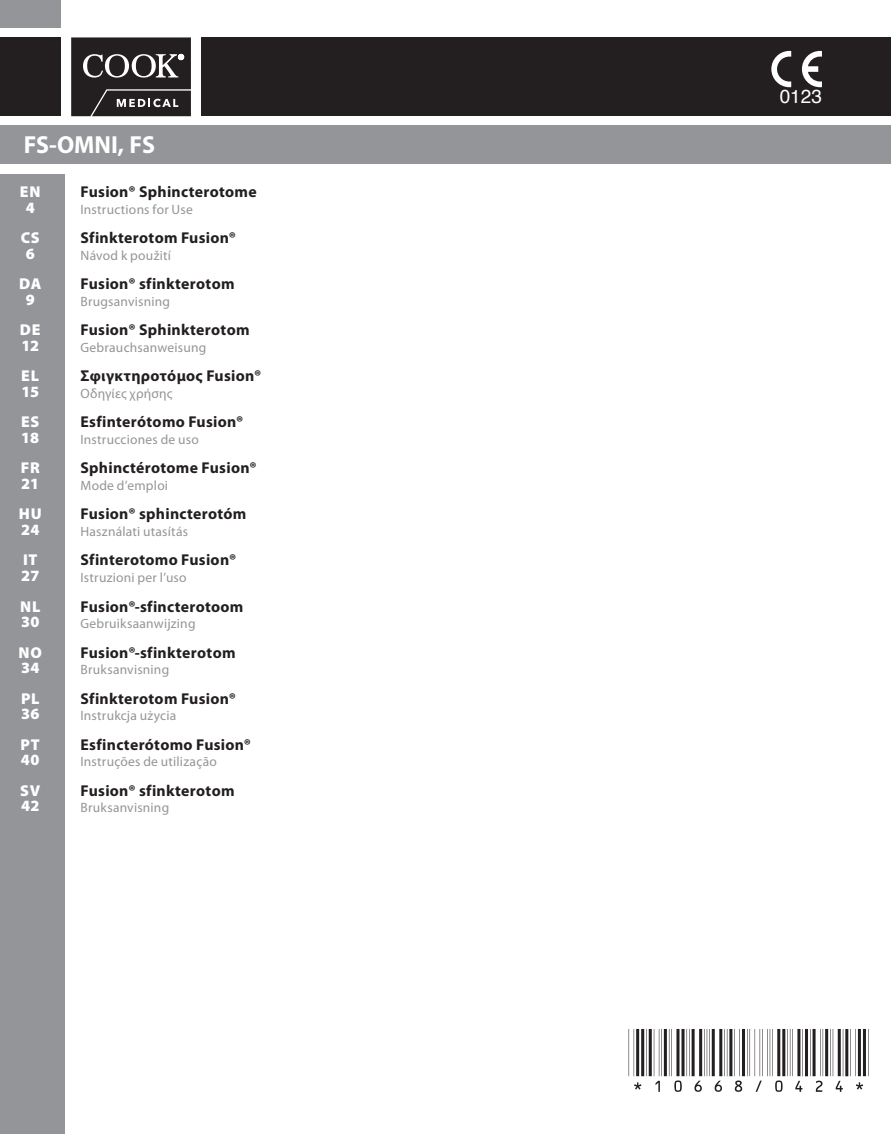
<style>
.page{position:relative;width:891px;height:1134px;background:#fff}
.page>*{position:absolute;margin:0;border:0;box-sizing:border-box;transform-origin:0 0}
.t1{font:63px "C39 Hr P24 Dh Tt";color:#231f20}
.t2{font:700 24.75px "Myriad Pro";color:#fff}
.t3{font:18.9px "Helvetica";color:#fff}
.t4{font:700 15.75px "Myriad Pro";letter-spacing:.02em;color:#231f20}
.t5{font:900 15.75px/15.8px "Myriad Pro";letter-spacing:.045em;color:#fff}
.t6{font:13.5px "Myriad Pro";letter-spacing:.02em;color:#939598}
</style>
<div class="page">
<div style="left:0;top:175px;width:65px;height:959px;background:#939598"></div>
<div style="left:201px;top:37px;width:690px;height:79px;background:#231f20"></div>
<div style="left:0;top:37px;width:61px;height:79px;background:#231f20"></div>
<div style="left:0;top:0;width:61px;height:27px;background:#939598"></div>
<svg style="left:71px;top:37px;width:120px;height:79px;background:#3f3b3c"></svg>
<svg style="left:771px;top:51px;width:20px;height:36px"></svg>
<svg style="left:802px;top:51px;width:20px;height:36px"></svg>
<div style="left:0;top:125px;width:890px;height:39px;background:#939598"></div>
<h2 class="t2" style="left:24px;top:130px;width:133px">FS-OMNI, FS</h2>
<p class="t5" style="left:20px;top:184px;width:22px;text-align:center">EN<br>4</p>
<p class="t4" style="left:81px;top:183px;width:178px">Fusion® Sphincterotome</p>
<p class="t6" style="left:81px;top:202px;width:114px">Instructions for Use</p>
<p class="t5" style="left:21px;top:230px;width:21px;text-align:center">CS<br>6</p>
<p class="t4" style="left:81px;top:229px;width:157px">Sfinkterotom Fusion®</p>
<p class="t6" style="left:81px;top:248px;width:92px">Návod k použití</p>
<p class="t5" style="left:19px;top:276px;width:24px;text-align:center">DA<br>9</p>
<p class="t4" style="left:81px;top:275px;width:156px">Fusion® sfinkterotom</p>
<p class="t6" style="left:81px;top:294px;width:91px">Brugsanvisning</p>
<p class="t5" style="left:20px;top:322px;width:22px">DE<br>12</p>
<p class="t4" style="left:81px;top:321px;width:171px">Fusion® Sphinkterotom</p>
<p class="t6" style="left:81px;top:340px;width:127px">Gebrauchsanweisung</p>
<p class="t5" style="left:21px;top:368px;width:20px">EL<br>15</p>
<p class="t4" style="left:81px;top:367px;width:182px">Σφιγκτηροτόμος Fusion®</p>
<p class="t6" style="left:81px;top:386px;width:93px">Οδηγίες χρήσης</p>
<p class="t5" style="left:21px;top:414px;width:20px">ES<br>18</p>
<p class="t4" style="left:81px;top:413px;width:164px">Esfinterótomo Fusion®</p>
<p class="t6" style="left:81px;top:432px;width:120px">Instrucciones de uso</p>
<p class="t5" style="left:21px;top:460px;width:21px">FR<br>21</p>
<p class="t4" style="left:81px;top:459px;width:178px">Sphinctérotome Fusion®</p>
<p class="t6" style="left:81px;top:478px;width:89px">Mode d’emploi</p>
<p class="t5" style="left:19px;top:506px;width:24px">HU<br>24</p>
<p class="t4" style="left:81px;top:505px;width:167px">Fusion® sphincterotóm</p>
<p class="t6" style="left:81px;top:524px;width:109px">Használati utasítás</p>
<p class="t5" style="left:21px;top:552px;width:20px">IT<br>27</p>
<p class="t4" style="left:81px;top:551px;width:157px">Sfinterotomo Fusion®</p>
<p class="t6" style="left:81px;top:570px;width:108px">Istruzioni per l’uso</p>
<p class="t5" style="left:20px;top:598px;width:22px">NL<br>30</p>
<p class="t4" style="left:81px;top:597px;width:164px">Fusion®-sfincterotoom</p>
<p class="t6" style="left:81px;top:616px;width:117px">Gebruiksaanwijzing</p>
<p class="t5" style="left:19px;top:644px;width:25px">NO<br>34</p>
<p class="t4" style="left:81px;top:643px;width:157px">Fusion®-sfinkterotom</p>
<p class="t6" style="left:81px;top:662px;width:90px">Bruksanvisning</p>
<p class="t5" style="left:21px;top:690px;width:20px">PL<br>36</p>
<p class="t4" style="left:81px;top:689px;width:157px">Sfinkterotom Fusion®</p>
<p class="t6" style="left:81px;top:708px;width:97px">Instrukcja użycia</p>
<p class="t5" style="left:21px;top:736px;width:21px">PT<br>40</p>
<p class="t4" style="left:81px;top:735px;width:172px">Esfincterótomo Fusion®</p>
<p class="t6" style="left:81px;top:754px;width:138px">Instruções de utilização</p>
<p class="t5" style="left:20px;top:782px;width:22px">SV<br>42</p>
<p class="t4" style="left:81px;top:781px;width:156px">Fusion® sfinkterotom</p>
<p class="t6" style="left:81px;top:800px;width:90px">Bruksanvisning</p>
<p class="t3" style="left:780px;top:82px;width:44px">0123</p>
<h1 class="t1" style="left:629px;top:1029px;width:243px">*10668/0424*</h1>
</div>
